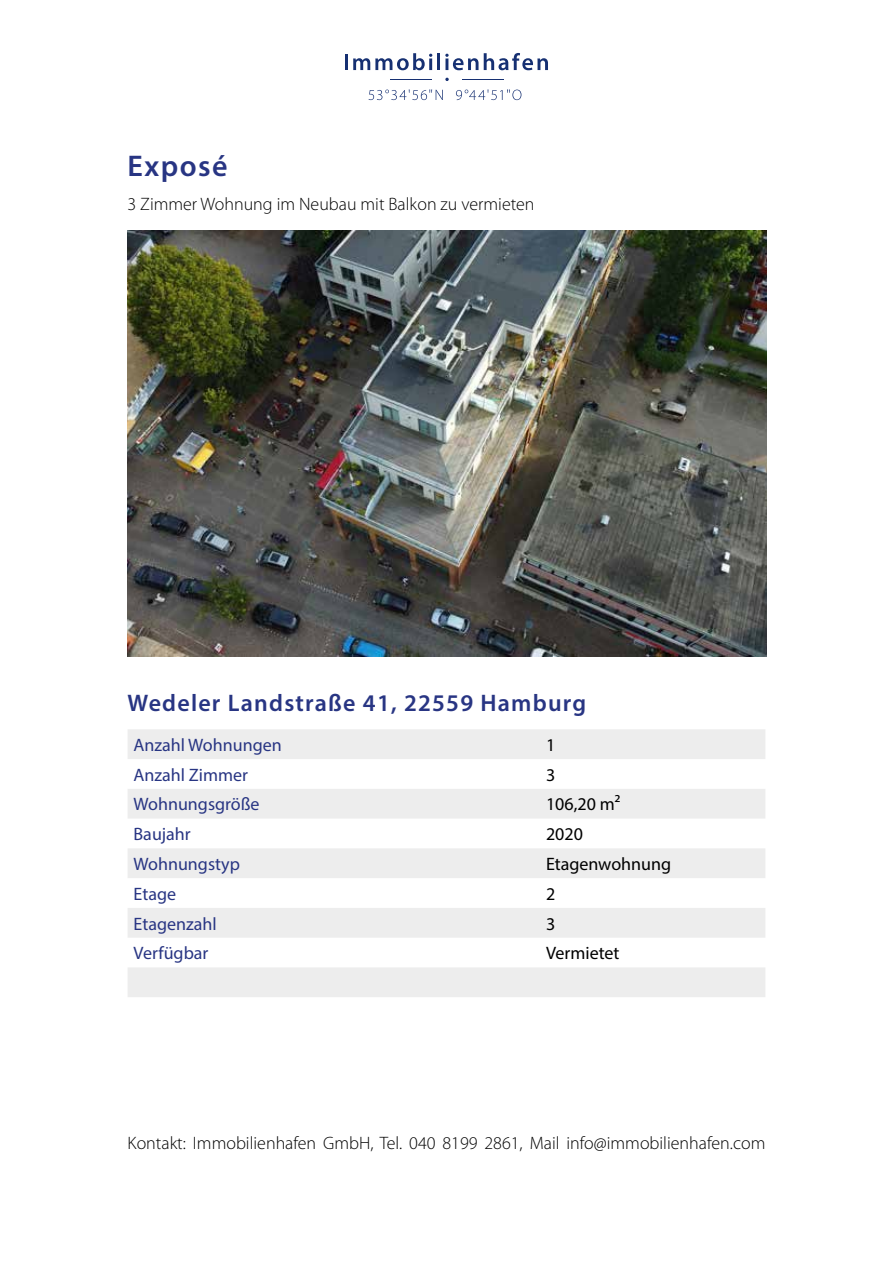
<style>
.page{position:relative;width:893px;height:1263px;background:#fff}
.page>*{position:absolute;margin:0;border:0;box-sizing:border-box;transform-origin:0 0}
.t1{font:600 30px "Myriad Pro";letter-spacing:.05em;color:#283583}
.t2{font:600 24px "Myriad Pro";letter-spacing:.05em;color:#283583}
.t3{font:300 18px "Myriad Pro";color:#000}
.t4{font:18px "Myriad Pro";color:#283583}
.t5{font:18px "Myriad Pro";color:#000}
</style>
<div class="page">
<hr style="left:345px;top:54px;width:3px;height:16px;background:#163072">
<svg style="left:353px;top:53px;width:79px;height:17px"></svg>
<hr style="left:437px;top:53px;width:3px;height:17px;background:#163072">
<svg style="left:445px;top:54px;width:33px;height:16px"></svg>
<svg style="left:484px;top:53px;width:64px;height:17px"></svg>
<svg style="left:368px;top:89px;width:75px;height:11px"></svg>
<svg style="left:456px;top:89px;width:65px;height:11px"></svg>
<hr style="left:462px;top:79px;width:41px;height:1px;background:#163072">
<hr style="left:391px;top:79px;width:41px;height:1px;background:#163072">
<svg style="left:445px;top:78px;width:4px;height:3px"></svg>
<img style="left:128px;top:231px;width:638px;height:425px">
<svg style="left:128px;top:729px;width:637px;height:268px;fill:#ededed"></svg>
<h1 class="t1" style="left:128px;top:146px;width:102px">Exposé</h1>
<p class="t3" style="left:128px;top:193px;width:409px">3 Zimmer Wohnung im Neubau mit Balkon zu vermieten</p>
<h2 class="t2" style="left:128px;top:687px;width:460px">Wedeler Landstraße 41, 22559 Hamburg</h2>
<p class="t4" style="left:134px;top:734px;width:150px">Anzahl Wohnungen</p>
<p class="t5" style="left:546px;top:734px;width:11px">1</p>
<p class="t4" style="left:134px;top:763px;width:116px">Anzahl Zimmer</p>
<p class="t5" style="left:546px;top:763px;width:11px">3</p>
<p class="t4" style="left:134px;top:793px;width:128px">Wohnungsgröße</p>
<p class="t5" style="left:546px;top:793px;width:76px">106,20 m²</p>
<p class="t4" style="left:134px;top:823px;width:59px">Baujahr</p>
<p class="t5" style="left:546px;top:823px;width:38px">2020</p>
<p class="t4" style="left:134px;top:853px;width:108px">Wohnungstyp</p>
<p class="t5" style="left:546px;top:853px;width:127px">Etagenwohnung</p>
<p class="t4" style="left:134px;top:883px;width:44px">Etage</p>
<p class="t5" style="left:546px;top:883px;width:11px">2</p>
<p class="t4" style="left:134px;top:912px;width:85px">Etagenzahl</p>
<p class="t5" style="left:546px;top:912px;width:11px">3</p>
<p class="t4" style="left:134px;top:942px;width:76px">Verfügbar</p>
<p class="t5" style="left:546px;top:942px;width:75px">Vermietet</p>
<p class="t3" style="left:128px;top:1132px;width:639px">Kontakt: Immobilienhafen GmbH, Tel. 040 8199 2861, Mail info@immobilienhafen.com</p>
</div>
